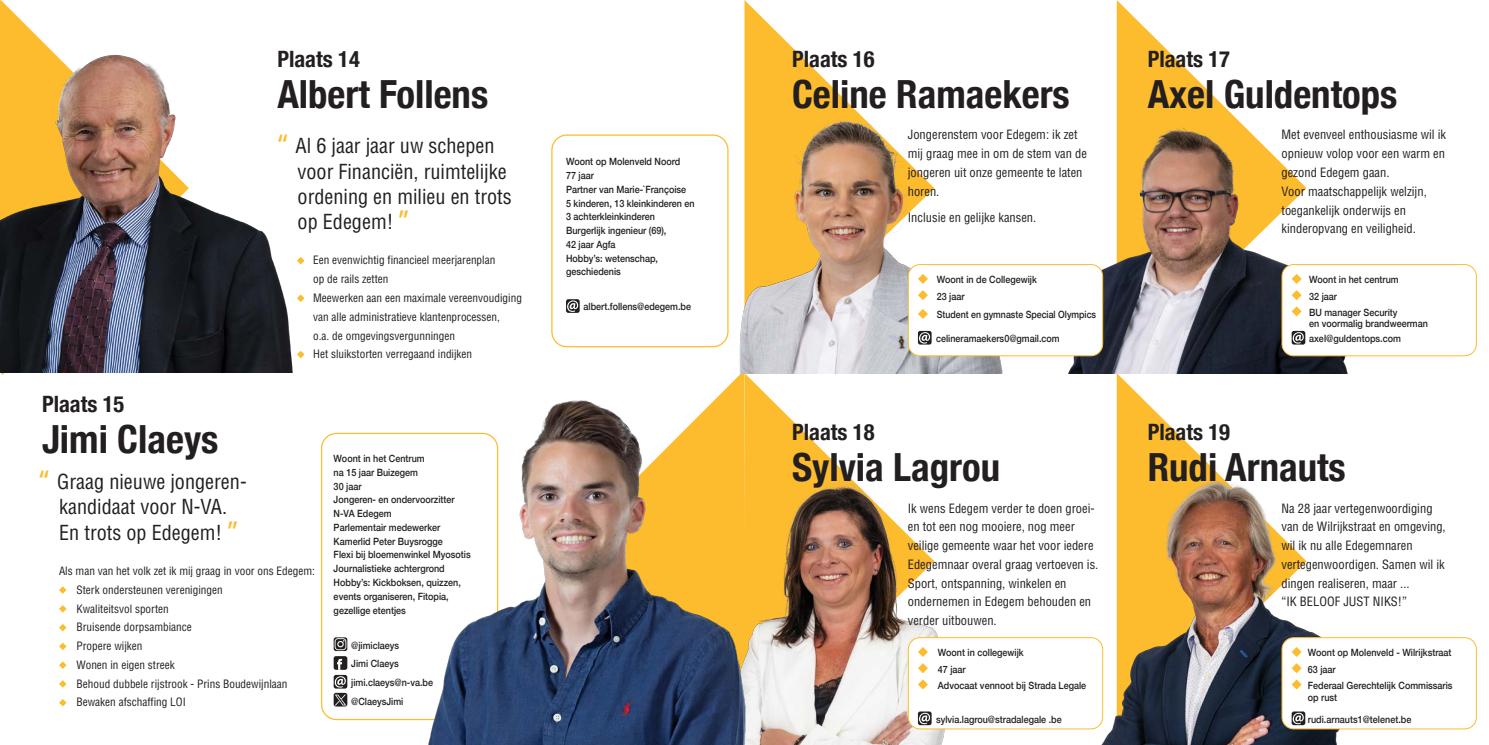
<style>
.page{position:relative;width:1489px;height:745px;background:#fff}
.page>*{position:absolute;margin:0;border:0;box-sizing:border-box;transform-origin:0 0}
.t1{font:700 condensed 38.75px "Helvetica Neue";color:#231f20}
.t2{font:700 condensed 22.5px "Helvetica Neue";color:#231f20}
.RS___Quote{font:condensed 20.12px/25.2px "Helvetica";color:#231f20}
.RS___body_tab{font:condensed 12.5px/18.8px "Helvetica";color:#231f20}
.RS___body_tab-2{font:condensed 11.25px/18.8px "Helvetica";color:#231f20}
.t3{font:500 10px/13.8px "Helvetica Neue";color:#231f20;scale:.9 1}
.t4{font:500 10px "Helvetica Neue";color:#231f20;scale:.88 1}
.s1{font-family:"Neo Sans Pro";font-stretch:normal;font-size:31.25px;color:#fdbb2e}
</style>
<div class="page">
<svg style="left:744px;top:0;width:98px;height:96px"></svg>
<svg style="left:1116px;top:0;width:80px;height:78px"></svg>
<svg style="left:0;top:0;width:189px;height:374px"></svg>
<div style="left:551px;top:134px;width:177px;height:213px;border:1px solid #fdbb2e;border-radius:15px"></div>
<svg style="left:566px;top:299px;width:13px;height:14px"></svg>
<svg style="left:567px;top:300px;width:11px;height:12px"></svg>
<svg style="left:59px;top:586px;width:8px;height:7px"></svg>
<svg style="left:59px;top:605px;width:8px;height:7px"></svg>
<svg style="left:59px;top:624px;width:8px;height:7px"></svg>
<svg style="left:59px;top:642px;width:8px;height:7px"></svg>
<svg style="left:59px;top:661px;width:8px;height:7px"></svg>
<svg style="left:59px;top:680px;width:8px;height:7px"></svg>
<svg style="left:59px;top:699px;width:8px;height:7px"></svg>
<svg style="left:333px;top:637px;width:14px;height:13px"></svg>
<svg style="left:334px;top:637px;width:12px;height:12px"></svg>
<svg style="left:333px;top:655px;width:14px;height:14px"></svg>
<svg style="left:337px;top:658px;width:5px;height:11px"></svg>
<svg style="left:333px;top:674px;width:14px;height:14px"></svg>
<svg style="left:335px;top:675px;width:11px;height:12px"></svg>
<div style="left:333px;top:692px;width:14px;height:14px;background:#231f20;border-radius:2px"></div>
<svg style="left:335px;top:694px;width:11px;height:11px"></svg>
<svg style="left:744px;top:373px;width:190px;height:67px"></svg>
<svg style="left:1116px;top:373px;width:190px;height:76px"></svg>
<img style="left:782px;top:440px;width:100px;height:304px">
<img style="left:882px;top:449px;width:585px;height:295px">
<div style="left:908px;top:637px;width:194px;height:91px;background:#fff;border-radius:12px"></div>
<div style="left:907px;top:636px;width:196px;height:93px;border:1px solid #fdbb2e;border-radius:12px"></div>
<svg style="left:918px;top:647px;width:9px;height:9px"></svg>
<svg style="left:918px;top:663px;width:9px;height:9px"></svg>
<svg style="left:918px;top:679px;width:9px;height:10px"></svg>
<div style="left:917px;top:711px;width:14px;height:13px;background:#231f20;border-radius:2px"></div>
<svg style="left:919px;top:712px;width:11px;height:11px"></svg>
<div style="left:1281px;top:637px;width:195px;height:91px;background:#fff;border-radius:12px"></div>
<div style="left:1281px;top:636px;width:195px;height:93px;border:1px solid #fdbb2e;border-radius:12px"></div>
<svg style="left:1291px;top:647px;width:10px;height:9px"></svg>
<svg style="left:1291px;top:663px;width:10px;height:9px"></svg>
<svg style="left:1291px;top:679px;width:10px;height:10px"></svg>
<svg style="left:1291px;top:711px;width:14px;height:13px"></svg>
<svg style="left:1292px;top:712px;width:11px;height:11px"></svg>
<img style="left:0;top:46px;width:305px;height:326px">
<img style="left:374px;top:389px;width:408px;height:355px">
<img style="left:721px;top:96px;width:216px;height:277px">
<img style="left:937px;top:78px;width:442px;height:295px">
<div style="left:908px;top:264px;width:194px;height:91px;background:#fff;border-radius:12px"></div>
<div style="left:907px;top:264px;width:196px;height:92px;border:1px solid #fdbb2e;border-radius:12px"></div>
<svg style="left:918px;top:274px;width:9px;height:10px"></svg>
<svg style="left:918px;top:290px;width:9px;height:10px"></svg>
<svg style="left:918px;top:309px;width:9px;height:10px"></svg>
<div style="left:917px;top:330px;width:14px;height:14px;background:#231f20;border-radius:2px"></div>
<svg style="left:919px;top:332px;width:11px;height:11px"></svg>
<div style="left:1281px;top:264px;width:195px;height:91px;background:#fff;border-radius:12px"></div>
<div style="left:1281px;top:264px;width:195px;height:92px;border:1px solid #fdbb2e;border-radius:12px"></div>
<svg style="left:1291px;top:274px;width:10px;height:10px"></svg>
<svg style="left:1291px;top:290px;width:10px;height:10px"></svg>
<svg style="left:1291px;top:306px;width:10px;height:10px"></svg>
<svg style="left:1291px;top:330px;width:14px;height:14px"></svg>
<svg style="left:1292px;top:332px;width:11px;height:11px"></svg>
<p class="t2" style="left:277px;top:40px;width:84px">Plaats 14</p>
<p class="t1" style="left:277px;top:62px;width:212px">Albert Follens</p>
<p class="RS___Quote" style="left:297px;top:133px;width:216px;text-indent:-20px"><span class="s1">“</span> Al 6 jaar jaar uw schepen voor Financiën, ruimtelijke ordening en milieu en trots op Edegem! <span class="s1">”</span></p>
<p class="RS___body_tab-2" style="left:313px;top:251px;width:184px">Een evenwichtig financieel meerjarenplan op de rails zetten</p>
<p class="RS___body_tab-2" style="left:313px;top:288px;width:210px">Meewerken aan een maximale vereenvoudiging van alle administratieve klantenprocessen,<br>o.a. de omgevingsvergunningen</p>
<p class="RS___body_tab-2" style="left:313px;top:344px;width:160px">Het sluikstorten verregaand indijken</p>
<p class="t2" style="left:42px;top:385px;width:84px">Plaats 15</p>
<p class="t1" style="left:42px;top:407px;width:178px">Jimi Claeys</p>
<p class="RS___Quote" style="left:39px;top:468px;width:209px;text-align:center"><span class="s1">“</span> Graag nieuwe jongeren&shy;kandidaat voor N-VA.<br>En trots op Edegem! <span class="s1">”</span></p>
<p class="RS___body_tab-2" style="left:59px;top:561px;width:257px">Als man van het volk zet ik mij graag in voor ons Edegem:</p>
<p class="RS___body_tab-2" style="left:77px;top:580px;width:148px">Sterk ondersteunen verenigingen</p>
<p class="RS___body_tab-2" style="left:77px;top:598px;width:94px">Kwaliteitsvol sporten</p>
<p class="RS___body_tab-2" style="left:77px;top:617px;width:117px">Bruisende dorpsambiance</p>
<p class="RS___body_tab-2" style="left:77px;top:636px;width:67px">Propere wijken</p>
<p class="RS___body_tab-2" style="left:77px;top:655px;width:100px">Wonen in eigen streek</p>
<p class="RS___body_tab-2" style="left:77px;top:673px;width:212px">Behoud dubbele rijstrook - Prins Boudewijnlaan</p>
<p class="RS___body_tab-2" style="left:77px;top:692px;width:111px">Bewaken afschaffing LOI</p>
<p class="t3" style="left:333px;top:450px;width:103px">Woont in het Centrum na 15 jaar Buizegem</p>
<p class="t3" style="left:333px;top:478px;width:32px">30 jaar</p>
<p class="t3" style="left:333px;top:492px;width:136px">Jongeren- en ondervoorzitter<br>N-VA Edegem</p>
<p class="t3" style="left:333px;top:519px;width:123px">Parlementair medewerker<br>Kamerlid Peter Buysrogge</p>
<p class="t3" style="left:333px;top:547px;width:154px">Flexi bij bloemenwinkel Myosotis</p>
<p class="t3" style="left:333px;top:560px;width:125px">Journalistieke achtergrond</p>
<p class="t3" style="left:333px;top:574px;width:143px">Hobby’s: Kickboksen, quizzen, events organiseren, Fitopia, gezellige etentjes</p>
<p class="t3" style="left:351px;top:637px;width:55px">@jimiclaeys</p>
<p class="t3" style="left:351px;top:655px;width:54px">Jimi Claeys</p>
<p class="t3" style="left:351px;top:674px;width:93px">jimi.claeys@n-va.be</p>
<p class="t3" style="left:351px;top:693px;width:60px">@ClaeysJimi</p>
<p class="t3" style="left:566px;top:154px;width:128px">Woont op Molenveld Noord</p>
<p class="t3" style="left:566px;top:168px;width:32px">77 jaar</p>
<p class="t3" style="left:566px;top:181px;width:135px">Partner van Marie-`Françoise</p>
<p class="t3" style="left:566px;top:195px;width:145px">5 kinderen, 13 kleinkinderen en<br>3 achterkleinkinderen</p>
<p class="t3" style="left:566px;top:223px;width:113px">Burgerlijk ingenieur (69),<br>42 jaar Agfa</p>
<p class="t3" style="left:566px;top:250px;width:104px">Hobby’s: wetenschap, geschiedenis</p>
<p class="t3" style="left:583px;top:299px;width:121px">albert.follens@edegem.be</p>
<p class="t2" style="left:792px;top:40px;width:84px">Plaats 16</p>
<p class="t1" style="left:792px;top:62px;width:279px">Celine Ramaekers</p>
<p class="RS___body_tab" style="left:907px;top:125px;width:181px">Jongerenstem voor Edegem: ik zet mij graag mee in om de stem van de jongeren uit onze gemeente te laten horen.</p>
<p class="RS___body_tab" style="left:907px;top:207px;width:130px">Inclusie en gelijke kansen.</p>
<p class="t3" style="left:936px;top:272px;width:113px">Woont in de Collegewijk</p>
<p class="t3" style="left:936px;top:288px;width:32px">23 jaar</p>
<p class="t4" style="left:936px;top:306px;width:183px">Student en gymnaste Special Olympics</p>
<p class="t3" style="left:936px;top:330px;width:139px">celineramaekers0@gmail.com</p>
<p class="t2" style="left:792px;top:413px;width:84px">Plaats 18</p>
<p class="t1" style="left:792px;top:435px;width:209px">Sylvia Lagrou</p>
<p class="RS___body_tab" style="left:907px;top:498px;width:192px">Ik wens Edegem verder te doen groei&shy;en tot een nog mooiere, nog meer veilige gemeente waar het voor iedere<br>Edegemnaar overal graag vertoeven is.<br>Sport, ontspanning, winkelen en ondernemen in Edegem behouden en verder uitbouwen.</p>
<p class="t3" style="left:937px;top:644px;width:97px">Woont in collegewijk</p>
<p class="t3" style="left:937px;top:661px;width:32px">47 jaar</p>
<p class="t3" style="left:937px;top:677px;width:166px">Advocaat vennoot bij Strada Legale</p>
<p class="t3" style="left:936px;top:711px;width:141px">sylvia.lagrou@stradalegale .be</p>
<p class="t2" style="left:1147px;top:40px;width:84px">Plaats 17</p>
<p class="t1" style="left:1147px;top:62px;width:251px">Axel Guldentops</p>
<p class="RS___body_tab" style="left:1281px;top:125px;width:166px">Met evenveel enthousiasme wil ik opnieuw volop voor een warm en gezond Edegem gaan.<br>Voor maatschappelijk welzijn, toegankelijk onderwijs en kinderopvang en veiligheid.</p>
<p class="t3" style="left:1308px;top:272px;width:101px">Woont in het centrum</p>
<p class="t3" style="left:1308px;top:288px;width:32px">32 jaar</p>
<p class="t3" style="left:1308px;top:305px;width:133px;line-height:11.2px">BU manager Security<br>en voormalig brandweerman</p>
<p class="t3" style="left:1308px;top:330px;width:103px">axel@guldentops.com</p>
<p class="t2" style="left:1147px;top:413px;width:84px">Plaats 19</p>
<p class="t1" style="left:1147px;top:435px;width:199px">Rudi Arnauts</p>
<p class="RS___body_tab" style="left:1281px;top:498px;width:166px">Na 28 jaar vertegenwoordiging van de Wilrijkstraat en omgeving, wil ik nu alle Edegemnaren vertegenwoordigen. Samen wil ik dingen realiseren, maar ...<br>“IK BELOOF JUST NIKS!”</p>
<p class="t3" style="left:1307px;top:644px;width:161px">Woont op Molenveld - Wilrijkstraat</p>
<p class="t3" style="left:1307px;top:661px;width:32px">63 jaar</p>
<p class="t3" style="left:1307px;top:677px;width:162px;line-height:12.5px">Federaal Gerechtelijk Commissaris op rust</p>
<p class="t3" style="left:1307px;top:711px;width:116px">rudi.arnauts1@telenet.be</p>
</div>
